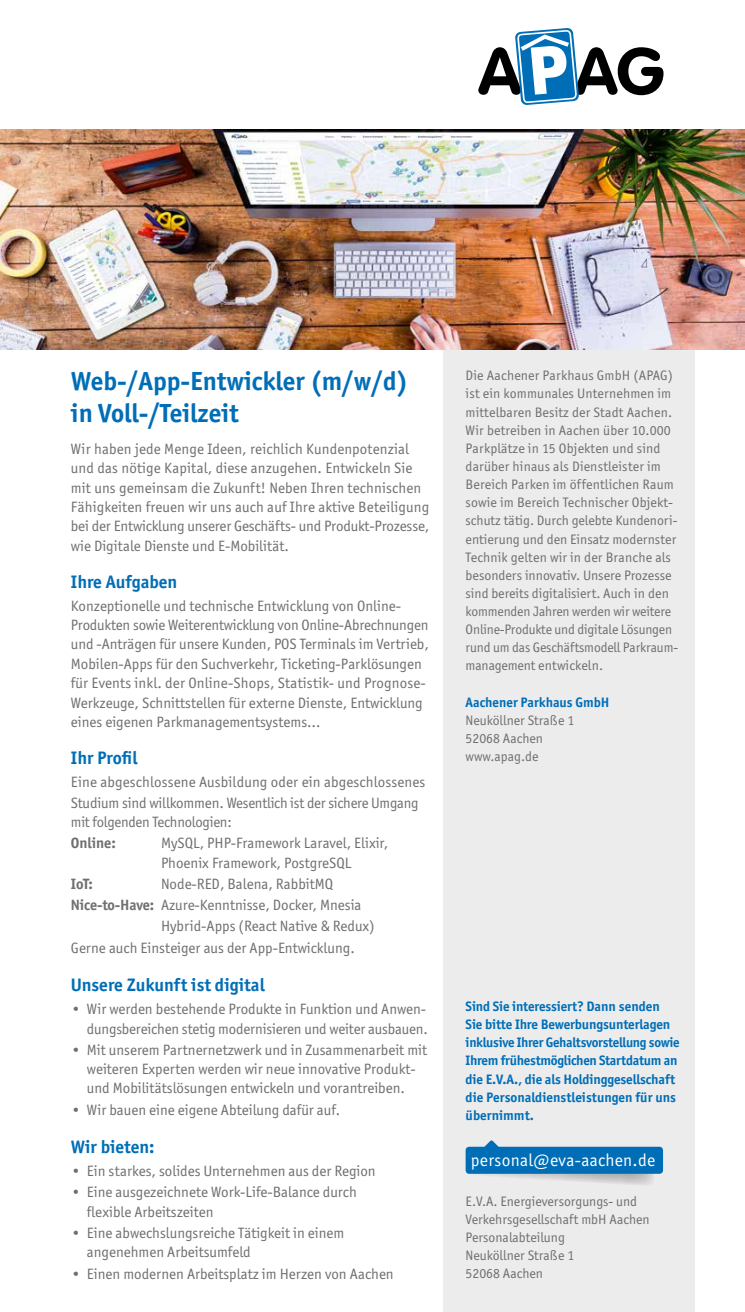
<style>
.page{position:relative;width:745px;height:1312px;background:#fff}
.page>*{position:absolute;margin:0;border:0;box-sizing:border-box;transform-origin:0 0}
.t1{font:700 26.25px/31.5px "Officina San ITC";color:#006eb7}
.t2{font:700 18.12px "Officina San ITC";color:#006eb7}
.t3{font:17.5px "Officina San ITC";letter-spacing:.015em;color:#fff}
.t4{font:15px/19.4px "Officina San ITC";color:#6f6f6e}
.t5{font:700 15px "Officina San ITC";color:#6f6f6e}
.t6{font:13.75px/18.1px "Officina San ITC";color:#6f6f6e}
.t7{font:700 13.75px/18.1px "Officina San ITC";letter-spacing:-.01em;color:#006eb7}
.s1{font-weight:700}
</style>
<div class="page">
<div style="left:443px;top:349px;width:251px;height:962px;background:#ececed"></div>
<div style="left:465px;top:1146px;width:197px;height:27px;background:#006eb7;border-radius:4px"></div>
<svg style="left:468px;top:1140px;width:185px;height:45px"></svg>
<img style="left:0;top:130px;width:744px;height:219px">
<svg style="left:478px;top:28px;width:186px;height:77px"></svg>
<h1 class="t1" style="left:71px;top:365px;width:339px">Web-/App-Entwickler (m/w/d) in Voll-/Teilzeit</h1>
<p class="t4" style="left:71px;top:439px;width:359px">Wir haben jede Menge Ideen, reichlich Kundenpotenzial und das nötige Kapital, diese anzugehen. Entwickeln Sie mit uns gemeinsam die Zukunft! Neben Ihren technischen Fähigkeiten freuen wir uns auch auf Ihre aktive Beteiligung bei der Entwicklung unserer Geschäfts- und Produkt-Prozesse, wie Digitale Dienste und E-Mobilität.</p>
<p class="t2" style="left:71px;top:570px;width:108px">Ihre Aufgaben</p>
<p class="t4" style="left:71px;top:595px;width:359px">Konzeptionelle und technische Entwicklung von Online-Produkten sowie Weiterentwicklung von Online-Abrechnungen und -Anträgen für unsere Kunden, POS Terminals im Vertrieb, Mobilen-Apps für den Suchverkehr, Ticketing-Parklösungen für Events inkl. der Online-Shops, Statistik- und Prognose-Werkzeuge, Schnittstellen für externe Dienste, Entwicklung eines eigenen Parkmanagementsystems…</p>
<p class="t2" style="left:71px;top:746px;width:68px">Ihr Profil</p>
<p class="t4" style="left:71px;top:770px;width:356px;line-height:21.1px">Eine abgeschlossene Ausbildung oder ein abgeschlossenes<br>Studium sind willkommen. Wesentlich ist der sichere Umgang</p>
<p class="t4" style="left:71px;top:812px;width:162px">mit folgenden Technologien:</p>
<p class="t5" style="left:71px;top:833px;width:46px">Online:</p>
<p class="t4" style="left:161px;top:833px;width:228px">MySQL, PHP-Framework Laravel, Elixir,<br>Phoenix Framework, PostgreSQL</p>
<p class="t5" style="left:71px;top:874px;width:24px">IoT:</p>
<p class="t4" style="left:161px;top:874px;width:173px">Node-RED, Balena, RabbitMQ</p>
<p class="t4" style="left:71px;top:895px;width:292px"><span class="s1">Nice-to-Have:</span> Azure-Kenntnisse, Docker, Mnesia</p>
<p class="t4" style="left:161px;top:916px;width:215px">Hybrid-Apps (React Native &amp; Redux)</p>
<p class="t4" style="left:71px;top:937px;width:285px">Gerne auch Einsteiger aus der App-Entwicklung.</p>
<p class="t2" style="left:71px;top:973px;width:195px">Unsere Zukunft ist digital</p>
<p class="t4" style="left:71px;top:999px;width:358px;text-align:right">• Wir werden bestehende Produkte in Funktion und Anwen&shy;dungsbereichen stetig modernisieren und weiter ausbauen.</p>
<p class="t4" style="left:71px;top:1039px;width:357px;text-align:center">• Mit unserem Partnernetzwerk und in Zusammenarbeit mit weiteren Experten werden wir neue innovative Produkt-<br>und Mobilitätslösungen entwickeln und vorantreiben.</p>
<p class="t4" style="left:71px;top:1099px;width:271px">• Wir bauen eine eigene Abteilung dafür auf.</p>
<p class="t2" style="left:71px;top:1135px;width:85px">Wir bieten:</p>
<p class="t4" style="left:71px;top:1161px;width:306px">• Ein starkes, solides Unternehmen aus der Region</p>
<p class="t4" style="left:87px;top:1182px;width:271px;text-indent:-16px">• Eine ausgezeichnete Work-Life-Balance durch flexible Arbeitszeiten</p>
<p class="t4" style="left:87px;top:1222px;width:259px;text-indent:-16px">• Eine abwechslungsreiche Tätigkeit in einem angenehmen Arbeitsumfeld</p>
<p class="t4" style="left:71px;top:1263px;width:324px">• Einen modernen Arbeitsplatz im Herzen von Aachen</p>
<p class="t6" style="left:465px;top:366px;width:214px">Die Aachener Parkhaus GmbH (APAG) ist ein kommunales Unternehmen im mittelbaren Besitz der Stadt Aachen.<br>Wir betreiben in Aachen über 10.000<br>Parkplätze in 15 Objekten und sind darüber hinaus als Dienstleister im Bereich Parken im öffentlichen Raum sowie im Bereich Technischer Objekt&shy;schutz tätig. Durch gelebte Kundenori&shy;entierung und den Einsatz modernster Technik gelten wir in der Branche als besonders innovativ. Unsere Prozesse sind bereits digitalisiert. Auch in den kommenden Jahren werden wir weitere Online-Produkte und digitale Lösungen rund um das Geschäftsmodell Parkraum&shy;management entwickeln.</p>
<p class="t7" style="left:465px;top:692px;width:145px">Aachener Parkhaus GmbH</p>
<p class="t6" style="left:465px;top:711px;width:110px">Neuköllner Straße 1<br>52068 Aachen www.apag.de</p>
<p class="t7" style="left:465px;top:996px;width:215px">Sind Sie interessiert? Dann senden Sie bitte Ihre Bewerbungsunterlagen inklusive Ihrer Gehaltsvorstellung sowie Ihrem frühestmöglichen Startdatum an die E.V.A., die als Holdinggesellschaft die Personaldienstleistungen für uns übernimmt.</p>
<p class="t3" style="left:470px;top:1149px;width:186px">personal@eva-aachen.de</p>
<p class="t6" style="left:465px;top:1191px;width:185px">E.V.A. Energieversorgungs- und<br>Verkehrsgesellschaft mbH Aachen<br>Personalabteilung<br>Neuköllner Straße 1<br>52068 Aachen</p>
</div>
